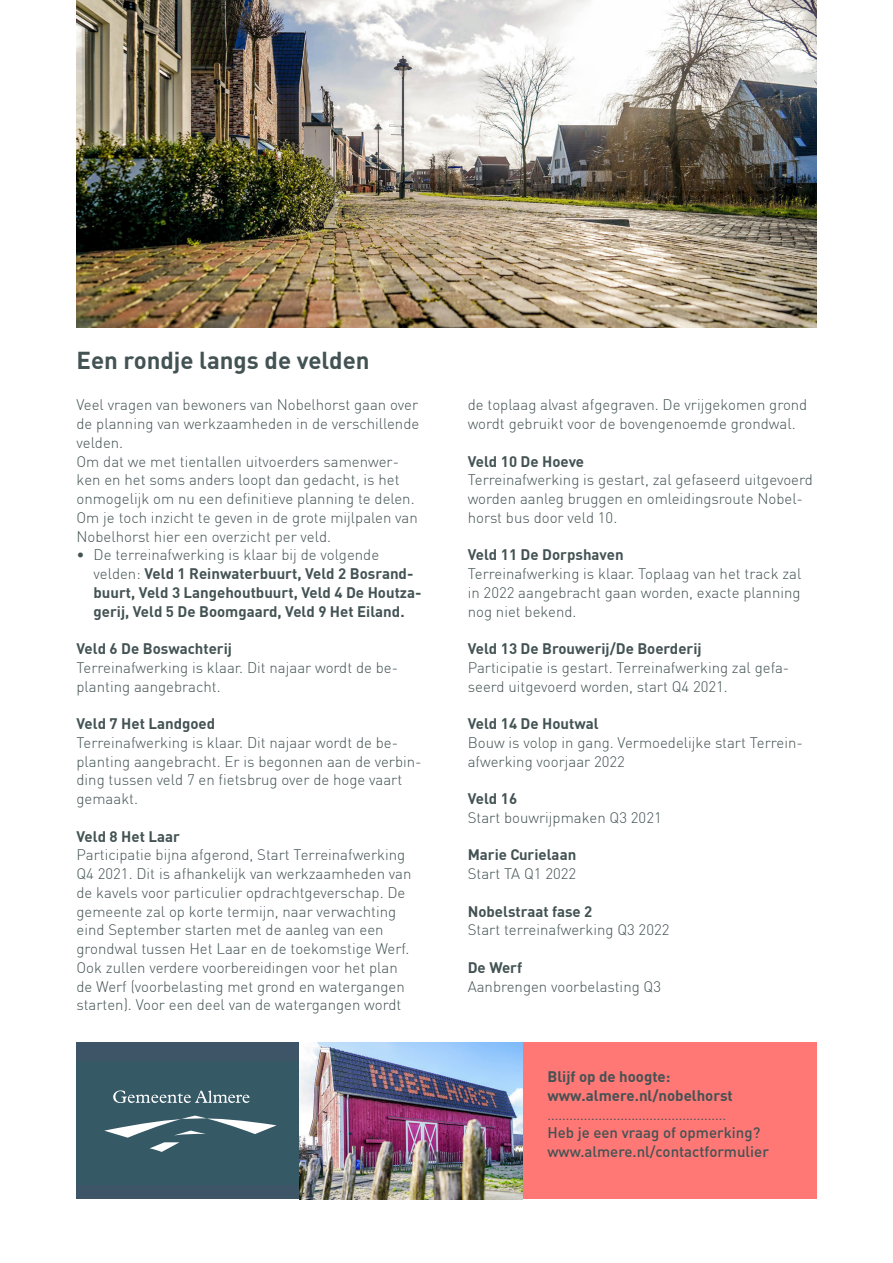
<style>
.page{position:relative;width:893px;height:1263px;background:#fff}
.page>*{position:absolute;margin:0;border:0;box-sizing:border-box;transform-origin:0 0}
.Kop{font:700 24px "DIN";color:#435253}
.t1{font:300 15px/18.8px "DIN";color:#435253}
.t2{font:700 15px/18.8px "DIN";color:#435253}
.t3{font:500 15px "DIN";color:#435253}
.t4{font:13.5px "DIN";color:#435253}
.s1{font-weight:300}
</style>
<div class="page">
<div style="left:77px;top:1042px;width:222px;height:157px;background:#3e5567"></div>
<div style="left:522px;top:1042px;width:294px;height:157px;background:#ff7876"></div>
<img style="left:299px;top:1042px;width:223px;height:157px">
<div style="left:77px;top:1061px;width:222px;height:123px;background:#365966"></div>
<svg style="left:113px;top:1090px;width:137px;height:13px"></svg>
<svg style="left:104px;top:1115px;width:173px;height:37px"></svg>
<img style="left:77px;top:0;width:739px;height:327px">
<p class="Kop" style="left:77px;top:344px;width:295px">Een rondje langs de velden</p>
<p class="t1" style="left:77px;top:395px;width:344px;text-align:justify">Veel vragen van bewoners van Nobelhorst gaan over de planning van werkzaamheden in de verschillende velden.</p>
<p class="t1" style="left:77px;top:452px;width:343px">Om dat we met tientallen uitvoerders samenwer&shy;ken en het soms anders loopt dan gedacht, is het onmogelijk om nu een definitieve planning te delen.<br>Om je toch inzicht te geven in de grote mijlpalen van Nobelhorst hier een overzicht per veld.</p>
<p class="t2" style="left:94px;top:545px;width:329px;text-indent:-17px"><span class="s1">• De terreinafwerking is klaar bij de volgende velden:</span> Veld 1 Reinwaterbuurt, Veld 2 Bosrand&shy;buurt, Veld 3 Langehoutbuurt, Veld 4 De Houtza&shy;gerij, Veld 5 De Boomgaard, Veld 9 Het Eiland.</p>
<p class="t2" style="left:77px;top:639px;width:157px">Veld 6 De Boswachterij</p>
<p class="t1" style="left:77px;top:658px;width:323px">Terreinafwerking is klaar. Dit najaar wordt de be&shy;planting aangebracht.</p>
<p class="t2" style="left:77px;top:714px;width:140px">Veld 7 Het Landgoed</p>
<p class="t1" style="left:77px;top:733px;width:347px">Terreinafwerking is klaar. Dit najaar wordt de be&shy;planting aangebracht. Er is begonnen aan de verbin&shy;ding tussen veld 7 en fietsbrug over de hoge vaart gemaakt.</p>
<p class="t2" style="left:77px;top:826px;width:105px">Veld 8 Het Laar</p>
<p class="t1" style="left:77px;top:845px;width:336px">Participatie bijna afgerond, Start Terreinafwerking Q4 2021. Dit is afhankelijk van werkzaamheden van de kavels voor particulier opdrachtgeverschap. De gemeente zal op korte termijn, naar verwachting eind September starten met de aanleg van een grondwal tussen Het Laar en de toekomstige Werf.<br>Ook zullen verdere voorbereidingen voor het plan de Werf (voorbelasting met grond en watergangen starten). Voor een deel van de watergangen wordt</p>
<p class="t1" style="left:468px;top:395px;width:341px">de toplaag alvast afgegraven. De vrijgekomen grond wordt gebruikt voor de bovengenoemde grondwal.</p>
<p class="t2" style="left:468px;top:451px;width:118px">Veld 10 De Hoeve</p>
<p class="t1" style="left:468px;top:470px;width:347px">Terreinafwerking is gestart, zal gefaseerd uitgevoerd worden aanleg bruggen en omleidingsroute Nobel&shy;horst bus door veld 10.</p>
<p class="t2" style="left:468px;top:545px;width:157px">Veld 11 De Dorpshaven</p>
<p class="t1" style="left:468px;top:564px;width:335px;text-align:justify">Terreinafwerking is klaar. Toplaag van het track zal in 2022 aangebracht gaan worden, exacte planning nog niet bekend.</p>
<p class="t2" style="left:468px;top:639px;width:235px">Veld 13 De Brouwerij/De Boerderij</p>
<p class="t1" style="left:468px;top:658px;width:323px">Participatie is gestart. Terreinafwerking zal gefa&shy;seerd uitgevoerd worden, start Q4 2021.</p>
<p class="t2" style="left:468px;top:714px;width:133px">Veld 14 De Houtwal</p>
<p class="t1" style="left:468px;top:733px;width:337px">Bouw is volop in gang. Vermoedelijke start Terrein&shy;afwerking voorjaar 2022</p>
<p class="t2" style="left:468px;top:789px;width:51px">Veld 16</p>
<p class="t1" style="left:468px;top:808px;width:195px">Start bouwrijpmaken Q3 2021</p>
<p class="t2" style="left:468px;top:845px;width:110px">Marie Curielaan</p>
<p class="t1" style="left:468px;top:864px;width:110px">Start TA Q1 2022</p>
<p class="t2" style="left:468px;top:901px;width:126px">Nobelstraat fase 2</p>
<p class="t1" style="left:468px;top:920px;width:203px">Start terreinafwerking Q3 2022</p>
<p class="t2" style="left:468px;top:957px;width:56px">De Werf</p>
<p class="t1" style="left:468px;top:977px;width:195px">Aanbrengen voorbelasting Q3</p>
<p class="t2" style="left:547px;top:1067px;width:124px">Blijf op de hoogte:</p>
<p class="t2" style="left:547px;top:1085px;width:187px">www.almere.nl/nobelhorst</p>
<p class="t4" style="left:547px;top:1106px;width:180px">.................................................</p>
<p class="t3" style="left:547px;top:1123px;width:214px">Heb je een vraag of opmerking?</p>
<p class="t3" style="left:547px;top:1142px;width:223px">www.almere.nl/contactformulier</p>
</div>
